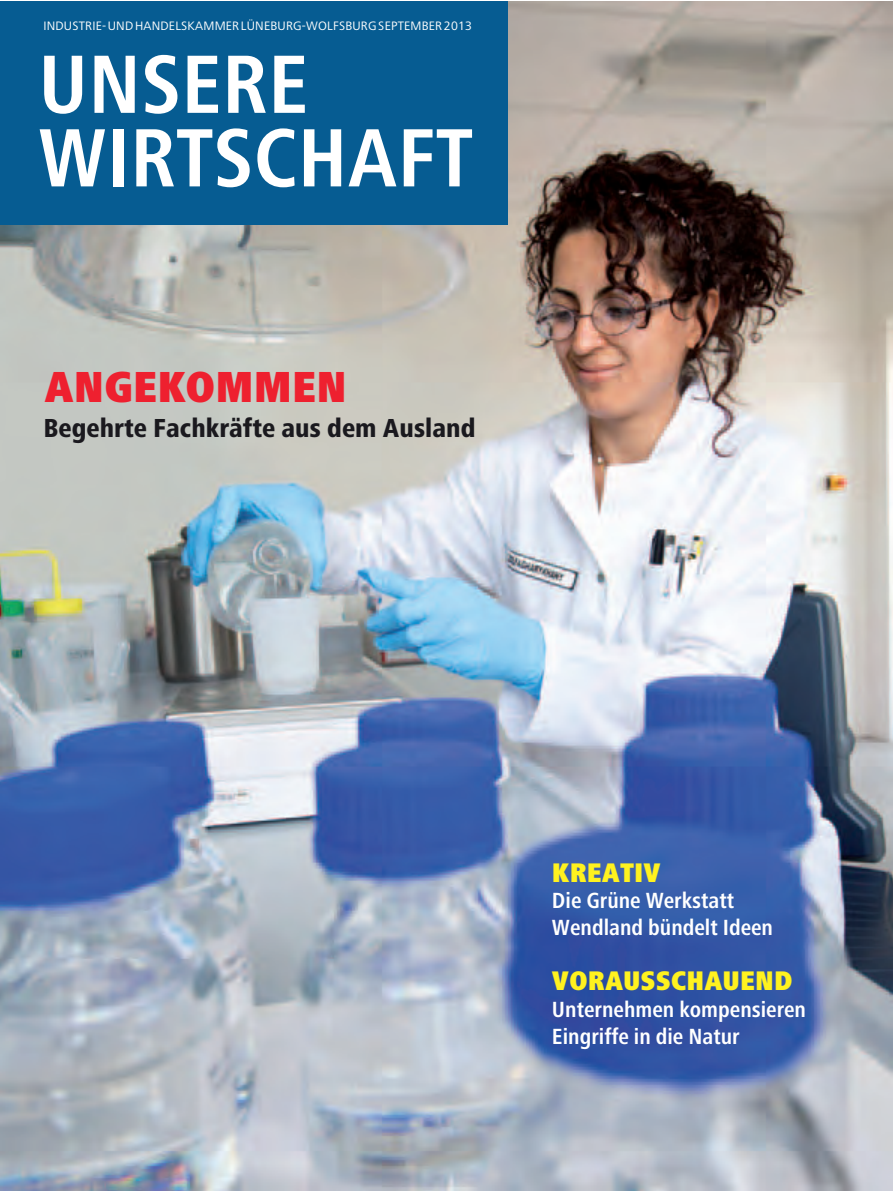
<style>
.page{position:relative;width:893px;height:1191px;background:#fff}
.page>*{position:absolute;margin:0;border:0;box-sizing:border-box;transform-origin:0 0}
.t1{font:700 condensed 85.65px/73.5px "Frutiger Next Pro";color:#fff}
.t2{font:900 condensed 45px "Frutiger Next Pro";color:#ee202f}
.t3{font:900 condensed 27.9px "Frutiger Next Pro";color:#fff21f}
.t4{font:800 condensed 27px "Frutiger Next Pro";color:#1a191e}
.t5{font:700 condensed 22.8px/26.7px "Frutiger Next Pro";color:#fff}
.t6{font:12.6px "Frutiger Next Pro";letter-spacing:.015em;color:#fff}
</style>
<div class="page">
<img style="left:0;top:1px;width:892px;height:1190px">
<div style="left:0;top:1px;width:507px;height:223px;background:#065c92"></div>
<p class="t6" style="left:43px;top:19px;width:430px">INDUSTRIE- UND HANDELSKAMMER LÜNEBURG-WOLFSBURG SEPTEMBER 2013</p>
<p class="t1" style="left:38px;top:48px;width:436px">UNSERE<br>WIRTSCHAFT</p>
<p class="t2" style="left:44px;top:361px;width:304px">ANGEKOMMEN</p>
<p class="t4" style="left:43px;top:412px;width:434px">Begehrte Fachkräfte aus dem Ausland</p>
<p class="t3" style="left:552px;top:856px;width:110px">KREATIV</p>
<p class="t5" style="left:552px;top:887px;width:223px">Die Grüne Werkstatt<br>Wendland bündelt Ideen</p>
<p class="t3" style="left:552px;top:965px;width:242px">VORAUSSCHAUEND</p>
<p class="t5" style="left:552px;top:996px;width:256px">Unternehmen kompensieren<br>Eingriffe in die Natur</p>
</div>
